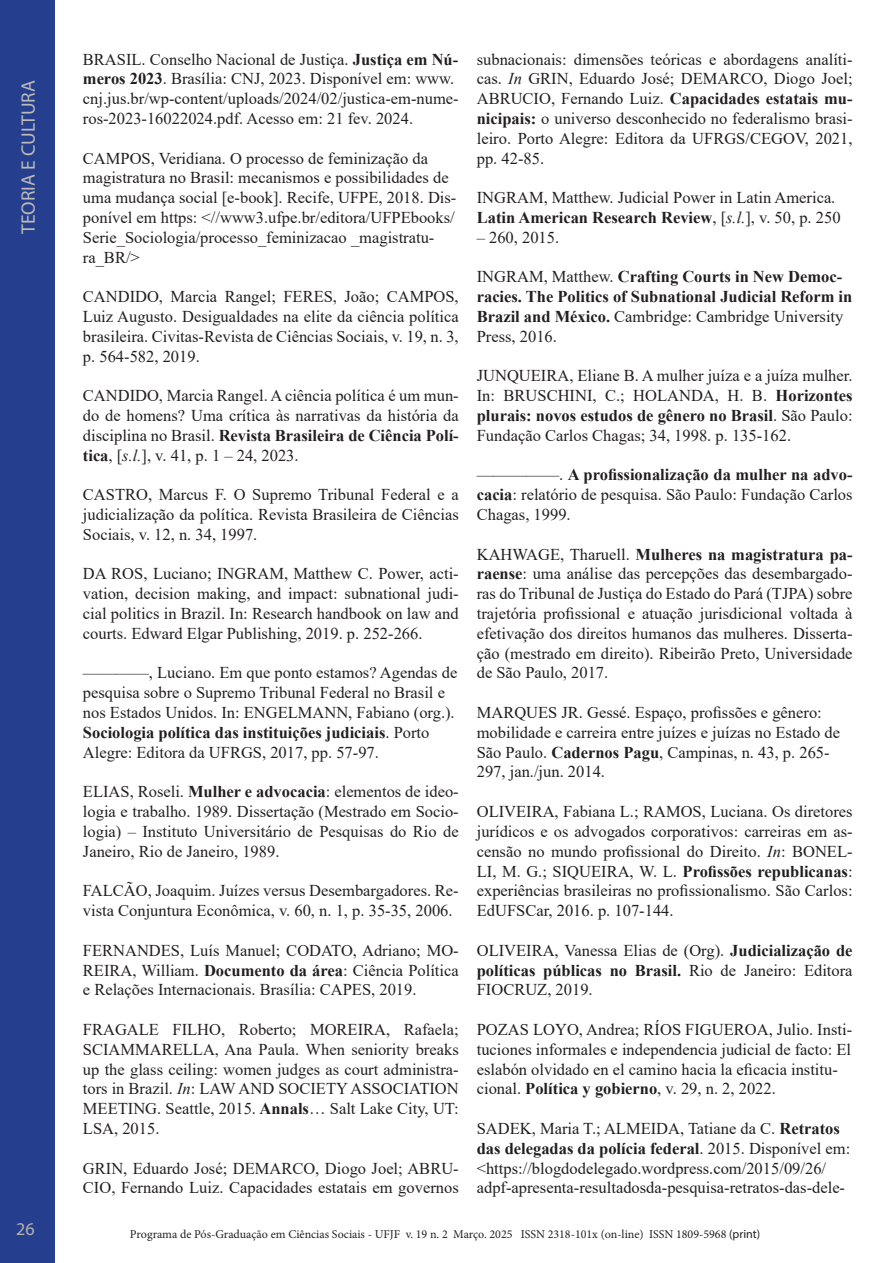
<style>
.page{position:relative;width:893px;height:1263px;background:#fff}
.page>*{position:absolute;margin:0;border:0;box-sizing:border-box;transform-origin:0 0}
.t1{font:19.5px "Myriad Pro";color:#bcbab6}
.t2{font:18px "Myriad Pro";color:#b5b2ad}
.t3{font:16.5px/19.8px "Times New Roman";color:#231f20;text-align:justify}
.t4{font:16.5px/19.8px "Times New Roman";color:#1f1f1f}
.t5{font:700 16.5px/19.8px "Times New Roman";color:#231f20}
.t6{font:12px "Minion Pro";color:#231f20}
.s1{font-weight:700}
.s2{font-style:italic}
.s3{font-weight:400}
.s4{font-family:"Myriad Pro"}
</style>
<div class="page">
<div style="left:0;top:0;width:54px;height:1263px;background:#253f8e"></div>
<p class="t1" style="left:16px;top:234px;width:155px;rotate:-90deg">TEORIA E CULTURA</p>
<p class="t2" style="left:16px;top:1218px;width:20px">26</p>
<p class="t3" style="left:83px;top:49px;width:377px;text-align:left">BRASIL. Conselho Nacional de Justiça. <span class="s1">Justiça em Nú&shy;meros 2023</span>. Brasília: CNJ, 2023. Disponível em: www. cnj.jus.br/wp-content/uploads/2024/02/justica-em-nume&shy;ros-2023-16022024.pdf. Acesso em: 21 fev. 2024.</p>
<p class="t3" style="left:83px;top:148px;width:375px;text-align:left">CAMPOS, Veridiana. O processo de feminização da magistratura no Brasil: mecanismos e possibilidades de uma mudança social [e-book]. Recife, UFPE, 2018. Dis&shy;ponível em https: &lt;//www3.ufpe.br/editora/UFPEbooks/ Serie_Sociologia/processo_feminizacao _magistratu&shy;ra_BR/&gt;</p>
<p class="t3" style="left:83px;top:286px;width:377px">CANDIDO, Marcia Rangel; FERES, João; CAMPOS, Luiz Augusto. Desigualdades na elite da ciência política brasileira. Civitas-Revista de Ciências Sociais, v. 19, n. 3, p. 564-582, 2019.</p>
<p class="t3" style="left:83px;top:385px;width:377px">CANDIDO, Marcia Rangel. A ciência política é um mun&shy;do de homens? Uma crítica às narrativas da história da disciplina no Brasil. <span class="s1">Revista Brasileira de Ciência Polí&shy;tica</span>, [<span class="s2">s.l.</span>], v. 41, p. 1 – 24, 2023.</p>
<p class="t3" style="left:83px;top:484px;width:377px">CASTRO, Marcus F. O Supremo Tribunal Federal e a judicialização da política. Revista Brasileira de Ciências Sociais, v. 12, n. 34, 1997.</p>
<p class="t3" style="left:83px;top:563px;width:377px">DA ROS, Luciano; INGRAM, Matthew C. Power, acti&shy;vation, decision making, and impact: subnational judi&shy;cial politics in Brazil. In: Research handbook on law and courts. Edward Elgar Publishing, 2019. p. 252-266.</p>
<p class="t3" style="left:83px;top:662px;width:376px;text-align:left">————, Luciano. Em que ponto estamos? Agendas de pesquisa sobre o Supremo Tribunal Federal no Brasil e nos Estados Unidos. In: ENGELMANN, Fabiano (org.).<br><span class="s1">Sociologia política das instituições judiciais</span>. Porto Alegre: Editora da UFRGS, 2017, pp. 57-97.</p>
<p class="t3" style="left:83px;top:781px;width:377px">ELIAS, Roseli. <span class="s1">Mulher e advocacia</span>: elementos de ideo&shy;logia e trabalho. 1989. Dissertação (Mestrado em Socio&shy;logia) – Instituto Universitário de Pesquisas do Rio de Janeiro, Rio de Janeiro, 1989.</p>
<p class="t3" style="left:83px;top:880px;width:377px">FALCÃO, Joaquim. Juízes versus Desembargadores. Re&shy;vista Conjuntura Econômica, v. 60, n. 1, p. 35-35, 2006.</p>
<p class="t3" style="left:83px;top:940px;width:377px">FERNANDES, Luís Manuel; CODATO, Adriano; MO-REIRA, William. <span class="s1">Documento da área</span>: Ciência Política e Relações Internacionais. Brasília: CAPES, 2019.</p>
<p class="t3" style="left:83px;top:1019px;width:377px">FRAGALE FILHO, Roberto; MOREIRA, Rafaela; SCIAMMARELLA, Ana Paula. When seniority breaks up the glass ceiling: women judges as court administra&shy;tors in Brazil. <span class="s2">In</span>: LAW AND SOCIETY ASSOCIATION MEETING. Seattle, 2015. <span class="s1">Annals</span>… Salt Lake City, UT:<br>LSA, 2015.</p>
<p class="t3" style="left:83px;top:1157px;width:377px">GRIN, Eduardo José; DEMARCO, Diogo Joel; ABRU-<br>CIO, Fernando Luiz. Capacidades estatais em governos</p>
<p class="t3" style="left:477px;top:49px;width:377px">subnacionais: dimensões teóricas e abordagens analíti&shy;cas. <span class="s2">In</span> GRIN, Eduardo José; DEMARCO, Diogo Joel; ABRUCIO, Fernando Luiz. <span class="s1">Capacidades estatais mu&shy;nicipais:</span> o universo desconhecido no federalismo brasi&shy;leiro. Porto Alegre: Editora da UFRGS/CEGOV, 2021, pp. 42-85.</p>
<p class="t3" style="left:477px;top:187px;width:365px">INGRAM, Matthew. Judicial Power in Latin America.<br><span class="s1">Latin American Research Review</span>, [<span class="s2">s.l.</span>], v. 50, p. 250</p>
<p class="t3" style="left:477px;top:227px;width:84px">– 260, 2015.</p>
<p class="t5" style="left:477px;top:266px;width:377px"><span class="s3">INGRAM, Matthew.</span> Crafting Courts in New Democ&shy;racies. The Politics of Subnational Judicial Reform in Brazil and México. <span class="s3">Cambridge: Cambridge University Press, 2016.</span></p>
<p class="t3" style="left:477px;top:365px;width:377px">JUNQUEIRA, Eliane B. A mulher juíza e a juíza mulher.<br>In: BRUSCHINI, C.; HOLANDA, H. B. <span class="s1">Horizontes plurais: novos estudos de gênero no Brasil</span>. São Paulo:<br>Fundação Carlos Chagas; 34, 1998. p. 135-162.</p>
<p class="t3" style="left:477px;top:464px;width:377px">—————. <span class="s1">A profissionalização da mulher na advo&shy;cacia</span>: relatório de pesquisa. São Paulo: Fundação Carlos Chagas, 1999.</p>
<p class="t3" style="left:477px;top:544px;width:377px">KAHWAGE, Tharuell. <span class="s1">Mulheres na magistratura pa&shy;raense</span>: uma análise das percepções das desembargado&shy;ras do Tribunal de Justiça do Estado do Pará (TJPA) sobre trajetória profissional e atuação jurisdicional voltada à efetivação dos direitos humanos das mulheres. Disserta&shy;ção (mestrado em direito). Ribeirão Preto, Universidade de São Paulo, 2017.</p>
<p class="t4" style="left:477px;top:702px;width:365px">MARQUES JR. Gessé. Espaço, profissões e gênero: mobilidade e carreira entre juízes e juízas no Estado de São Paulo. <span class="s1">Cadernos Pagu</span>, Campinas, n. 43, p. 265- 297, jan./jun. 2014.</p>
<p class="t4" style="left:477px;top:801px;width:377px;text-align:justify">OLIVEIRA, Fabiana L.; RAMOS, Luciana. Os diretores jurídicos e os advogados corporativos: carreiras em as&shy;censão no mundo profissional do Direito. <span class="s2">In</span>: BONEL-LI, M. G.; SIQUEIRA, W. L. <span class="s1">Profissões republicanas</span>: experiências brasileiras no profissionalismo. São Carlos:<br>EdUFSCar, 2016. p. 107-144.</p>
<p class="t4" style="left:477px;top:940px;width:377px;text-align:justify">OLIVEIRA, Vanessa Elias de (Org). <span class="s1">Judicialização de políticas públicas no Brasil.</span> Rio de Janeiro: Editora FIOCRUZ, 2019.</p>
<p class="t4" style="left:477px;top:1019px;width:377px">POZAS LOYO, Andrea; RÍOS FIGUEROA, Julio. Insti&shy;tuciones informales e independencia judicial de facto: El eslabón olvidado en el camino hacia la eficacia institu&shy;cional. <span class="s1">Política y gobierno</span>, v. 29, n. 2, 2022.</p>
<p class="t4" style="left:477px;top:1118px;width:375px">SADEK, Maria T.; ALMEIDA, Tatiane da C. <span class="s1">Retratos das delegadas da polícia federal</span>. 2015. Disponível em: &lt;https://blogdodelegado.wordpress.com/2015/09/26/ adpf-apresenta-resultadosda-pesquisa-retratos-das-dele-</p>
<p class="t6" style="left:130px;top:1226px;width:632px">Programa de Pós-Graduação em Ciências Sociais - UFJF v. 19 n. 2 Março. 2025 ISSN 2318-101x (on-line) ISSN 1809-5968 <span class="s4">(print)</span></p>
</div>
